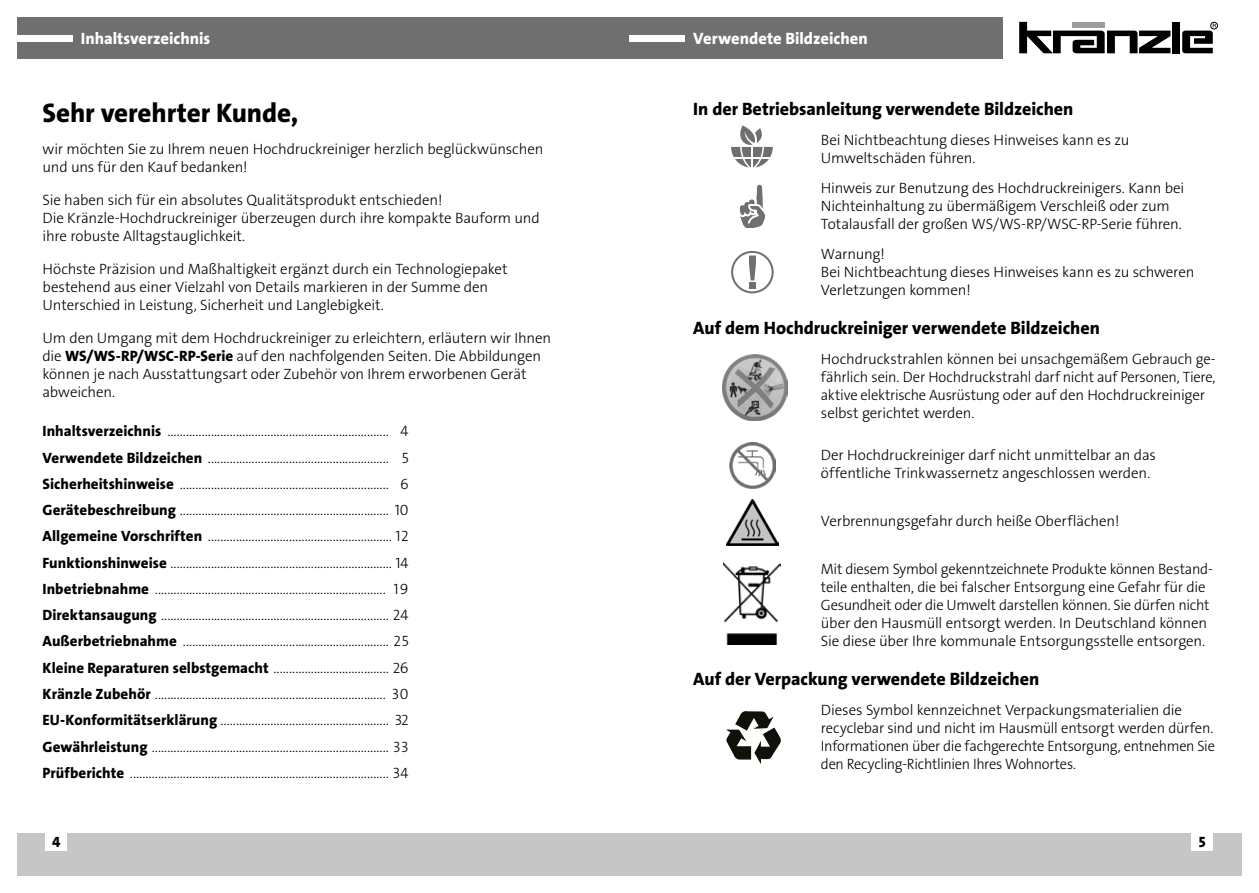
<style>
.page{position:relative;width:1259px;height:893px;background:#fff}
.page>*{position:absolute;margin:0;border:0;box-sizing:border-box;transform-origin:0 0}
.t1{font:27px "The Sans LP8 Ex Bld";letter-spacing:-.005em;color:#000}
.t2{font:18px "The Sans LP8 Ex Bld";letter-spacing:-.005em;color:#000}
.t3{font:16.5px "The Sans LP8 Ex Bld";color:#fff}
.t4{font:15px/18px "The Sans LP3 Lig";letter-spacing:-.01em;color:#000}
.t5{font:15px "The Sans LP8 Ex Bld";color:#000}
.s1{font-family:"The Sans LP8 Ex Bld"}
</style>
<div class="page">
<div style="left:629px;top:833px;width:613px;height:43px;background:#c6c6c6"></div>
<div style="left:17px;top:833px;width:612px;height:43px;background:#c6c6c6"></div>
<div style="left:1191px;top:833px;width:22px;height:18px;background:#fff"></div>
<div style="left:46px;top:833px;width:21px;height:18px;background:#fff"></div>
<div style="left:17px;top:17px;width:985px;height:41px;background:#706f6f"></div>
<div style="left:17px;top:35px;width:55px;height:6px;background:#fff"></div>
<div style="left:629px;top:35px;width:56px;height:6px;background:#fff"></div>
<svg style="left:1019px;top:22px;width:151px;height:31px"></svg>
<div style="left:1172px;top:22px;width:7px;height:31px;background:#000"></div>
<div style="left:1210px;top:22px;width:7px;height:7px;border:1px solid #000;border-radius:50%"></div>
<svg style="left:1182px;top:24px;width:34px;height:29px"></svg>
<svg style="left:731px;top:125px;width:42px;height:43px"></svg>
<svg style="left:739px;top:185px;width:26px;height:42px"></svg>
<svg style="left:731px;top:251px;width:42px;height:42px"></svg>
<div style="left:749px;top:282px;width:6px;height:7px;background:#706f6f"></div>
<img style="left:729px;top:443px;width:46px;height:45px">
<img style="left:723px;top:562px;width:58px;height:83px">
<svg style="left:726px;top:711px;width:55px;height:53px"></svg>
<img style="left:726px;top:500px;width:52px;height:45px">
<img style="left:722px;top:355px;width:65px;height:65px">
<p class="t3" style="left:81px;top:28px;width:131px">Inhaltsverzeichnis</p>
<p class="t3" style="left:693px;top:28px;width:176px">Verwendete Bildzeichen</p>
<h1 class="t1" style="left:43px;top:96px;width:257px">Sehr verehrter Kunde,</h1>
<p class="t4" style="left:43px;top:140px;width:502px">wir möchten Sie zu Ihrem neuen Hochdruckreiniger herzlich beglückwünschen und uns für den Kauf bedanken!</p>
<p class="t4" style="left:43px;top:191px;width:499px">Sie haben sich für ein absolutes Qualitätsprodukt entschieden!<br>Die Kränzle-Hochdruckreiniger überzeugen durch ihre kompakte Bauform und ihre robuste Alltagstauglichkeit.</p>
<p class="t4" style="left:43px;top:260px;width:467px">Höchste Präzision und Maßhaltigkeit ergänzt durch ein Technologiepaket bestehend aus einer Vielzahl von Details markieren in der Summe den<br>Unterschied in Leistung, Sicherheit und Langlebigkeit.</p>
<p class="t4" style="left:43px;top:329px;width:510px">Um den Umgang mit dem Hochdruckreiniger zu erleichtern, erläutern wir Ihnen die <span class="s1">WS/WS-RP/WSC-RP-Serie</span> auf den nachfolgenden Seiten. Die Abbildungen können je nach Ausstattungsart oder Zubehör von Ihrem erworbenen Gerät abweichen.</p>
<p class="t4" style="left:43px;top:418px;width:368px;line-height:26.2px;text-align:justify"><span class="s1">Inhaltsverzeichnis</span> ....................................................................... 4<br><span class="s1">Verwendete Bildzeichen</span> .......................................................... 5<br><span class="s1">Sicherheitshinweise</span> ................................................................... 6<br><span class="s1">Gerätebeschreibung</span> ................................................................... 10<br><span class="s1">Allgemeine Vorschriften</span> ........................................................... 12<br><span class="s1">Funktionshinweise</span> ....................................................................... 14<br><span class="s1">Inbetriebnahme</span> .......................................................................... 19<br><span class="s1">Direktansaugung</span> ......................................................................... 24<br><span class="s1">Außerbetriebnahme</span> .................................................................. 25<br><span class="s1">Kleine Reparaturen selbstgemacht</span> ..................................... 26<br><span class="s1">Kränzle Zubehör</span> .......................................................................... 30<br><span class="s1">EU-Konformitätserklärung</span> ...................................................... 32<br><span class="s1">Gewährleistung</span> ............................................................................ 33<br><span class="s1">Prüfberichte</span> ................................................................................... 34</p>
<p class="t2" style="left:693px;top:98px;width:382px">In der Betriebsanleitung verwendete Bildzeichen</p>
<p class="t4" style="left:821px;top:131px;width:310px">Bei Nichtbeachtung dieses Hinweises kann es zu<br>Umweltschäden führen.</p>
<p class="t4" style="left:821px;top:179px;width:365px">Hinweis zur Benutzung des Hochdruckreinigers. Kann bei<br>Nichteinhaltung zu übermäßigem Verschleiß oder zum<br>Totalausfall der großen WS/WS-RP/WSC-RP-Serie führen.</p>
<p class="t4" style="left:821px;top:245px;width:375px">Warnung!<br>Bei Nichtbeachtung dieses Hinweises kann es zu schweren<br>Verletzungen kommen!</p>
<p class="t2" style="left:693px;top:317px;width:408px">Auf dem Hochdruckreiniger verwendete Bildzeichen</p>
<p class="t4" style="left:821px;top:350px;width:396px">Hochdruckstrahlen können bei unsachgemäßem Gebrauch ge&shy;fährlich sein. Der Hochdruckstrahl darf nicht auf Personen, Tiere, aktive elektrische Ausrüstung oder auf den Hochdruckreiniger selbst gerichtet werden.</p>
<p class="t4" style="left:821px;top:446px;width:336px">Der Hochdruckreiniger darf nicht unmittelbar an das öffentliche Trinkwassernetz angeschlossen werden.</p>
<p class="t4" style="left:821px;top:512px;width:300px">Verbrennungsgefahr durch heiße Oberflächen!</p>
<p class="t4" style="left:821px;top:560px;width:393px">Mit diesem Symbol gekenntzeichnete Produkte können Bestand&shy;teile enthalten, die bei falscher Entsorgung eine Gefahr für die Gesundheit oder die Umwelt darstellen können. Sie dürfen nicht über den Hausmüll entsorgt werden. In Deutschland können Sie diese über Ihre kommunale Entsorgungsstelle entsorgen.</p>
<p class="t2" style="left:693px;top:668px;width:347px">Auf der Verpackung verwendete Bildzeichen</p>
<p class="t4" style="left:821px;top:701px;width:395px">Dieses Symbol kennzeichnet Verpackungsmaterialien die recyclebar sind und nicht im Hausmüll entsorgt werden dürfen.<br>Informationen über die fachgerechte Entsorgung, entnehmen Sie den Recycling-Richtlinien Ihres Wohnortes.</p>
<p class="t5" style="left:52px;top:832px;width:10px">4</p>
<p class="t5" style="left:1198px;top:832px;width:8px">5</p>
</div>
